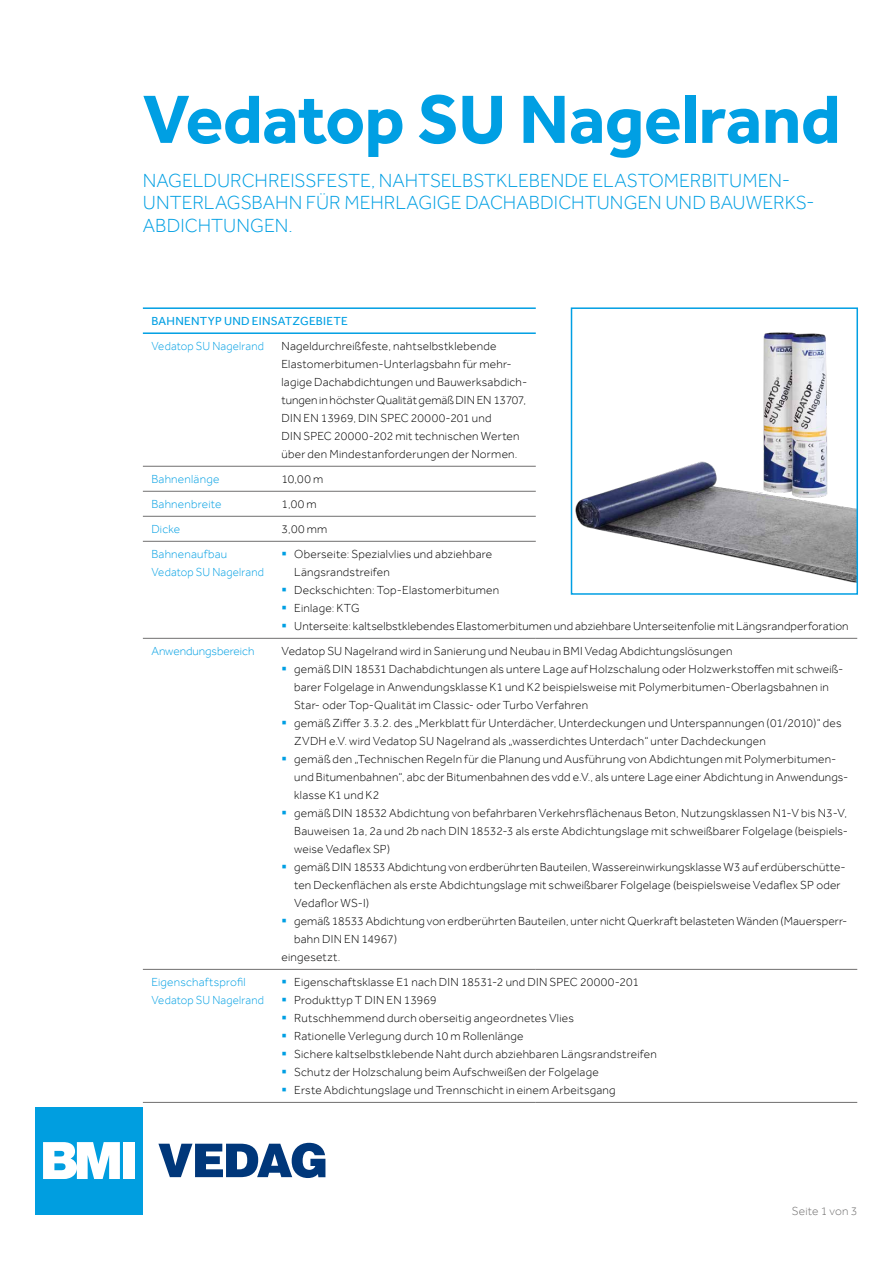
<style>
.page{position:relative;width:893px;height:1263px;background:#fff}
.page>*{position:absolute;margin:0;border:0;box-sizing:border-box;transform-origin:0 0}
.t1{font:700 70.5px "Effra";letter-spacing:-.005em;color:#009fe3}
.t2{font:300 19.5px/22.5px "Effra";color:#009fe3}
.t3{font:300 12px/18px "Effra";letter-spacing:.015em;color:#000}
.t4{font:300 12px/18px "Effra";letter-spacing:.015em;color:#009fe3}
.t5{font:12px "Effra";letter-spacing:.02em;color:#009fe3}
.t6{font:300 12px "Effra";letter-spacing:.015em;color:#009fe3;scale:.96 1}
.t7{font:300 12px "Effra";letter-spacing:-.005em;color:#009fe3}
.t8{font:300 12px "Effra";letter-spacing:.015em;color:#706f6f}
.s1{color:#009fe3}
</style>
<div class="page">
<svg style="left:158px;top:1143px;width:167px;height:35px"></svg>
<div style="left:36px;top:1107px;width:107px;height:107px;background:#009ee0"></div>
<svg style="left:43px;top:1142px;width:77px;height:37px;background:#d1edf9"></svg>
<div style="left:123px;top:1142px;width:12px;height:37px;background:#fff"></div>
<hr style="left:143px;top:466px;width:130px;height:1px;background:#706f6f">
<hr style="left:273px;top:466px;width:263px;height:1px;background:#706f6f">
<hr style="left:143px;top:491px;width:130px;height:1px;background:#706f6f">
<hr style="left:273px;top:491px;width:263px;height:1px;background:#706f6f">
<hr style="left:143px;top:516px;width:130px;height:1px;background:#706f6f">
<hr style="left:273px;top:516px;width:263px;height:1px;background:#706f6f">
<hr style="left:143px;top:541px;width:130px;height:1px;background:#706f6f">
<hr style="left:143px;top:307px;width:130px;height:2px;background:#009fe3">
<hr style="left:273px;top:307px;width:263px;height:2px;background:#009fe3">
<hr style="left:143px;top:332px;width:130px;height:2px;background:#009fe3">
<hr style="left:273px;top:332px;width:263px;height:2px;background:#009fe3">
<hr style="left:273px;top:969px;width:263px;height:1px;background:#706f6f">
<hr style="left:536px;top:969px;width:321px;height:1px;background:#706f6f">
<hr style="left:273px;top:1102px;width:263px;height:1px;background:#706f6f">
<hr style="left:536px;top:1102px;width:321px;height:1px;background:#706f6f">
<hr style="left:143px;top:638px;width:130px;height:1px;background:#706f6f">
<hr style="left:143px;top:969px;width:130px;height:1px;background:#706f6f">
<hr style="left:143px;top:1102px;width:130px;height:1px;background:#706f6f">
<hr style="left:273px;top:541px;width:263px;height:1px;background:#706f6f">
<hr style="left:273px;top:638px;width:263px;height:1px;background:#706f6f">
<hr style="left:536px;top:638px;width:321px;height:1px;background:#706f6f">
<img style="left:763px;top:332px;width:64px;height:127px">
<img style="left:575px;top:459px;width:280px;height:124px">
<div style="left:571px;top:307px;width:287px;height:288px;border:2px solid #009fe3"></div>
<h1 class="t1" style="left:143px;top:77px;width:699px">Vedatop SU Nagelrand</h1>
<h2 class="t2" style="left:143px;top:169px;width:670px">NAGELDURCHREISSFESTE, NAHTSELBSTKLEBENDE ELASTOMERBITUMEN-<br>UNTERLAGSBAHN FÜR MEHRLAGIGE DACHABDICHTUNGEN UND BAUWERKS-<br>ABDICHTUNGEN.</h2>
<p class="t5" style="left:151px;top:314px;width:198px">BAHNENTYP UND EINSATZGEBIETE</p>
<p class="t6" style="left:151px;top:339px;width:119px">Vedatop SU Nagelrand</p>
<p class="t3" style="left:281px;top:337px;width:246px">Nageldurchreißfeste, nahtselbstklebende Elastomerbitumen-Unterlagsbahn für mehr&shy;lagige Dachabdichtungen und Bauwerksabdich&shy;tungen in höchster Qualität gemäß DIN EN 13707, DIN EN 13969, DIN SPEC 20000-201 und<br>DIN SPEC 20000-202 mit technischen Werten über den Mindestanforderungen der Normen.</p>
<p class="t4" style="left:151px;top:470px;width:70px">Bahnenlänge</p>
<p class="t3" style="left:281px;top:470px;width:43px">10,00 m</p>
<p class="t4" style="left:151px;top:495px;width:72px">Bahnenbreite</p>
<p class="t3" style="left:281px;top:495px;width:37px">1,00 m</p>
<p class="t4" style="left:151px;top:520px;width:30px">Dicke</p>
<p class="t3" style="left:281px;top:520px;width:47px">3,00 mm</p>
<p class="t4" style="left:151px;top:545px;width:114px">Bahnenaufbau<br>Vedatop SU Nagelrand</p>
<p class="t3" style="left:294px;top:545px;width:199px;text-indent:-13px"><span class="s1">▪</span> Oberseite: Spezialvlies und abziehbare<br>Längsrandstreifen</p>
<p class="t3" style="left:281px;top:581px;width:219px"><span class="s1">▪</span> Deckschichten: Top-Elastomerbitumen</p>
<p class="t3" style="left:281px;top:599px;width:80px"><span class="s1">▪</span> Einlage: KTG</p>
<p class="t3" style="left:281px;top:617px;width:569px"><span class="s1">▪</span> Unterseite: kaltselbstklebendes Elastomerbitumen und abziehbare Unterseitenfolie mit Längsrandperforation</p>
<p class="t7" style="left:151px;top:644px;width:105px">Anwendungsbereich</p>
<p class="t3" style="left:281px;top:642px;width:452px">Vedatop SU Nagelrand wird in Sanierung und Neubau in BMI Vedag Abdichtungslösungen</p>
<p class="t3" style="left:294px;top:660px;width:551px;text-indent:-13px"><span class="s1">▪</span> gemäß DIN 18531 Dachabdichtungen als untere Lage auf Holzschalung oder Holzwerkstoffen mit schweiß&shy;barer Folgelage in Anwendungsklasse K1 und K2 beispielsweise mit Polymerbitumen-Oberlagsbahnen in<br>Star- oder Top-Qualität im Classic- oder Turbo Verfahren</p>
<p class="t3" style="left:294px;top:714px;width:549px;text-indent:-13px"><span class="s1">▪</span> gemäß Ziffer 3.3.2. des „Merkblatt für Unterdächer, Unterdeckungen und Unterspannungen (01/2010)“ des<br>ZVDH e.V. wird Vedatop SU Nagelrand als „wasserdichtes Unterdach“ unter Dachdeckungen</p>
<p class="t3" style="left:294px;top:750px;width:554px;text-indent:-13px"><span class="s1">▪</span> gemäß den „Technischen Regeln für die Planung und Ausführung von Abdichtungen mit Polymerbitumen&shy;und Bitumenbahnen“, abc der Bitumenbahnen des vdd e.V., als untere Lage einer Abdichtung in Anwendungs&shy;klasse K1 und K2</p>
<p class="t3" style="left:294px;top:804px;width:555px;text-align:justify;text-indent:-13px"><span class="s1">▪</span> gemäß DIN 18532 Abdichtung von befahrbaren Verkehrsflächenaus Beton, Nutzungsklassen N1-V bis N3-V, Bauweisen 1a, 2a und 2b nach DIN 18532-3 als erste Abdichtungslage mit schweißbarer Folgelage (beispiels&shy;weise Vedaflex SP)</p>
<p class="t3" style="left:294px;top:858px;width:553px;text-indent:-13px"><span class="s1">▪</span> gemäß DIN 18533 Abdichtung von erdberührten Bauteilen, Wassereinwirkungsklasse W3 auf erdüberschütte&shy;ten Deckenflächen als erste Abdichtungslage mit schweißbarer Folgelage (beispielsweise Vedaflex SP oder<br>Vedaflor WS-I)</p>
<p class="t3" style="left:281px;top:912px;width:565px"><span class="s1">▪</span> gemäß 18533 Abdichtung von erdberührten Bauteilen, unter nicht Querkraft belasteten Wänden (Mauersperr-</p>
<p class="t3" style="left:294px;top:930px;width:104px">bahn DIN EN 14967)</p>
<p class="t3" style="left:281px;top:948px;width:60px">eingesetzt.</p>
<p class="t4" style="left:151px;top:973px;width:114px">Eigenschaftsprofil<br>Vedatop SU Nagelrand</p>
<p class="t3" style="left:281px;top:973px;width:359px"><span class="s1">▪</span> Eigenschaftsklasse E1 nach DIN 18531-2 und DIN SPEC 20000-201</p>
<p class="t3" style="left:281px;top:991px;width:157px"><span class="s1">▪</span> Produkttyp T DIN EN 13969</p>
<p class="t3" style="left:281px;top:1009px;width:294px"><span class="s1">▪</span> Rutschhemmend durch oberseitig angeordnetes Vlies</p>
<p class="t3" style="left:281px;top:1027px;width:243px"><span class="s1">▪</span> Rationelle Verlegung durch 10 m Rollenlänge</p>
<p class="t3" style="left:281px;top:1045px;width:377px"><span class="s1">▪</span> Sichere kaltselbstklebende Naht durch abziehbaren Längsrandstreifen</p>
<p class="t3" style="left:281px;top:1063px;width:319px"><span class="s1">▪</span> Schutz der Holzschalung beim Aufschweißen der Folgelage</p>
<p class="t3" style="left:281px;top:1081px;width:336px"><span class="s1">▪</span> Erste Abdichtungslage und Trennschicht in einem Arbeitsgang</p>
<p class="t8" style="left:792px;top:1203px;width:67px">Seite 1 von 3</p>
</div>
